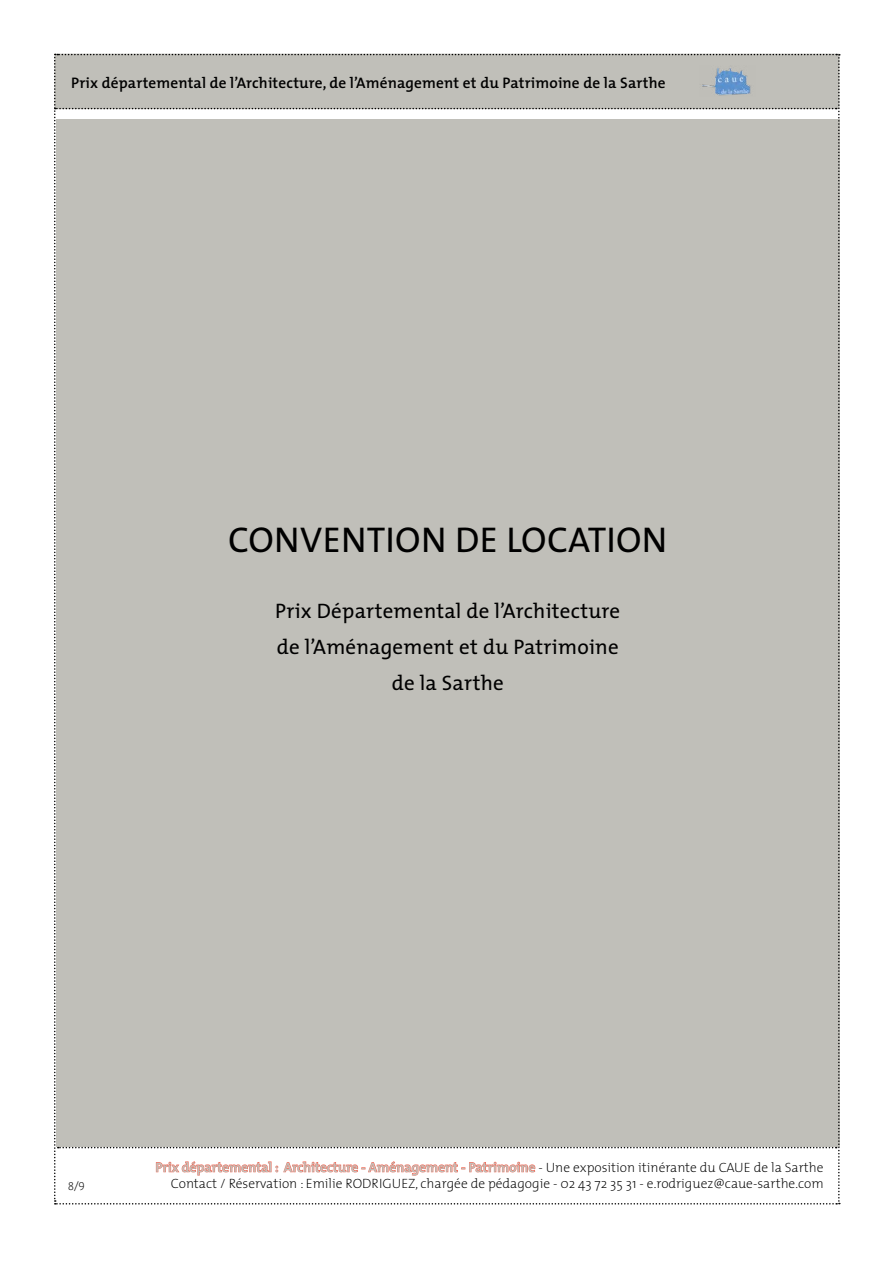
<style>
.page{position:relative;width:893px;height:1263px;background:#fff}
.page>*{position:absolute;margin:0;border:0;box-sizing:border-box;transform-origin:0 0}
.t1{font:36px "The Mix";letter-spacing:.01em;color:#000}
.t2{font:21px/36px "The Mix";letter-spacing:.01em;color:#000;text-align:center}
.t3{font:600 15.3px "The Mix";letter-spacing:.01em;color:#000}
.t4{font:200 13.5px/16.2px "The Mix";color:#000;text-align:right}
.t5{font:100 12px "Bree";color:#000}
.s1{font-weight:600;color:#c0bfb9}
</style>
<div class="page">
<div style="left:54px;top:54px;width:786px;height:1150px;background:#c0bfb9"></div>
<p class="t3" style="left:71px;top:70px;width:596px">Prix départemental de l’Architecture, de l’Aménagement et du Patrimoine de la Sarthe</p>
<h1 class="t1" style="left:228px;top:509px;width:441px">CONVENTION DE LOCATION</h1>
<h2 class="t2" style="left:275px;top:592px;width:347px">Prix Départemental de l’Architecture de l’Aménagement et du Patrimoine de la Sarthe</h2>
<p class="t5" style="left:68px;top:1179px;width:19px">8/9</p>
<p class="t4" style="left:155px;top:1159px;width:670px"><span class="s1">Prix départemental : Architecture - Aménagement - Patrimoine</span> - Une exposition itinérante du CAUE de la Sarthe<br>Contact / Réservation : Emilie RODRIGUEZ, chargée de pédagogie - 02 43 72 35 31 - e.rodriguez@caue-sarthe.com</p>
</div>
